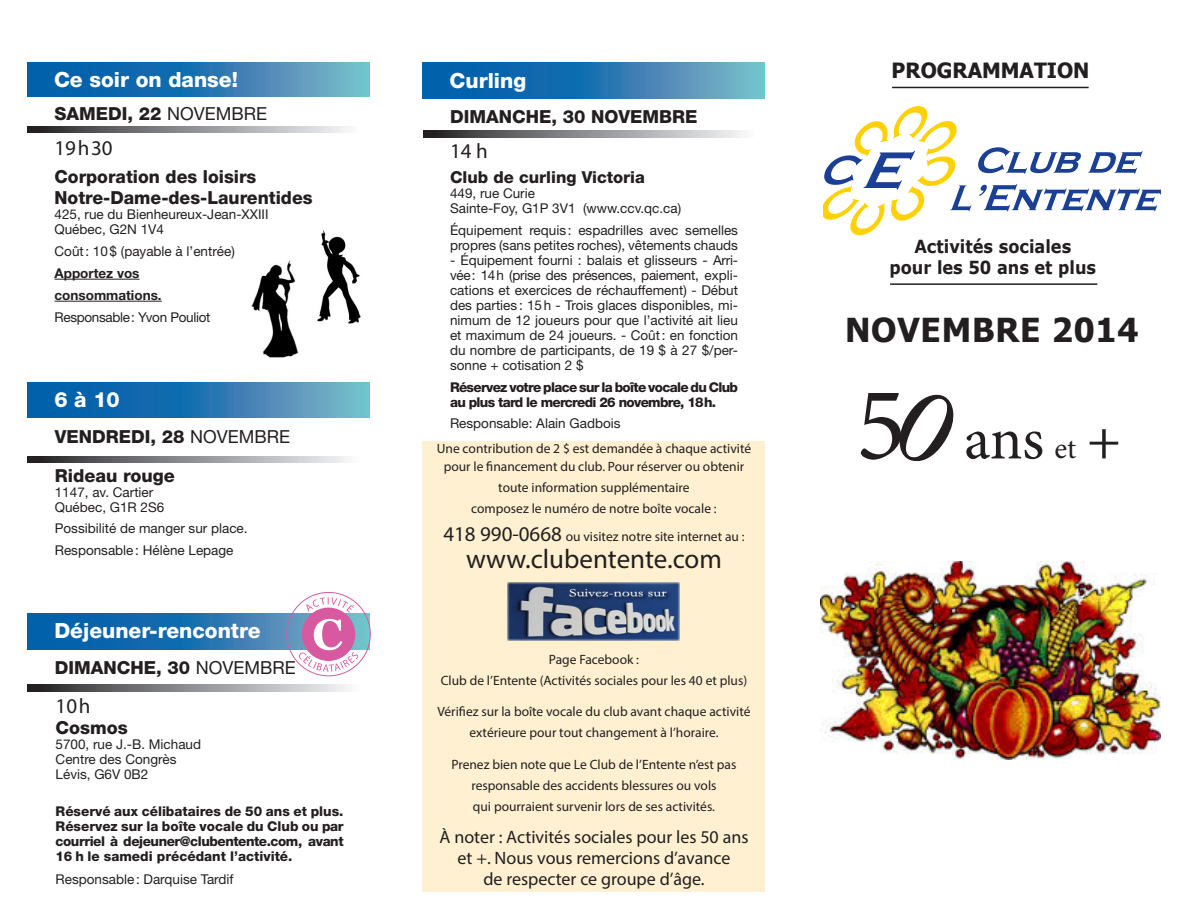
<style>
.page{position:relative;width:1188px;height:918px;background:#fff}
.page>*{position:absolute;margin:0;border:0;box-sizing:border-box;transform-origin:0 0}
.t1{font:105px "Minion Pro";color:#231f20}
.t2{font:60px "Minion Pro";color:#231f20}
.t3{font:700 33px "Tahoma";letter-spacing:.025em;color:#231f20}
.t4{font:27px "Myriad Pro";color:#231f20}
.t5{font:800 21px "Helvetica Neue";color:#fff}
.t6{font:700 21px "Tahoma";color:#231f20}
.t7{font:21px "Myriad Pro";color:#231f20}
.t8{font:800 18px/21px "Helvetica Neue";color:#231f20}
.t9{font:18px/21px "Myriad Pro";color:#231f20;text-align:center}
.t10{font:700 18px/21.6px "Verdana";color:#231f20;text-align:center;scale:.9 1}
.t11{font:800 16.5px "Helvetica Neue";color:#231f20}
.t12{font:13.5px/15px "Helvetica Neue";color:#231f20}
.t13{font:13.5px/21px "Myriad Pro";color:#231f20;text-align:center}
.t14{font:800 13.5px/15px "Helvetica Neue";letter-spacing:-.05em;color:#231f20;text-align:justify}
.t15{font:700 13.5px "Helvetica Neue";color:#231f20}
.t16{font:13.5px "Helvetica Neue";letter-spacing:-.025em;color:#231f20}
.s1{font-weight:400}
.s2{font-size:21px}
.s3{font-size:30px}
</style>
<div class="page">
<img style="left:251px;top:260px;width:47px;height:98px">
<img style="left:317px;top:230px;width:44px;height:94px">
<hr style="left:892px;top:87px;width:197px;height:1px;background:#231f20">
<div style="left:422px;top:441px;width:343px;height:451px;background:#fef0d0"></div>
<hr style="left:890px;top:283px;width:207px;height:2px;background:#231f20">
<img style="left:507px;top:583px;width:173px;height:58px">
<svg style="left:978px;top:147px;width:103px;height:27px"></svg>
<svg style="left:1088px;top:151px;width:55px;height:23px"></svg>
<svg style="left:823px;top:106px;width:148px;height:129px"></svg>
<svg style="left:979px;top:184px;width:182px;height:27px"></svg>
<svg style="left:27px;top:382px;width:342px;height:36px;background:#2e7db4"></svg>
<svg style="left:28px;top:456px;width:320px;height:6px;background:#8b8c8e"></svg>
<img style="left:820px;top:562px;width:341px;height:198px">
<svg style="left:27px;top:127px;width:321px;height:5px;background:#8b8c8e"></svg>
<svg style="left:27px;top:62px;width:342px;height:35px;background:#2e7db4"></svg>
<hr style="left:55px;top:279px;width:85px;height:1px;background:#231f20">
<hr style="left:55px;top:301px;width:107px;height:1px;background:#231f20">
<svg style="left:27px;top:613px;width:342px;height:36px;background:#2273b1"></svg>
<svg style="left:28px;top:685px;width:320px;height:6px;background:#8b8c8e"></svg>
<svg style="left:306px;top:597px;width:49px;height:16px"></svg>
<div style="left:302px;top:608px;width:53px;height:53px;background:#d75aa1;border-radius:50%"></div>
<svg style="left:299px;top:619px;width:60px;height:53px"></svg>
<svg style="left:423px;top:62px;width:342px;height:36px;background:#2e7db4"></svg>
<svg style="left:423px;top:131px;width:321px;height:6px;background:#8b8c8e"></svg>
<p class="t5" style="left:54px;top:67px;width:185px">Ce soir on danse!</p>
<p class="t8" style="left:54px;top:103px;width:214px">SAMEDI, 22 <span class="s1">NOVEMBRE</span></p>
<p class="t7" style="left:55px;top:135px;width:60px">19h30</p>
<p class="t8" style="left:55px;top:166px;width:260px">Corporation des loisirs<br>Notre-Dame-des-Laurentides</p>
<p class="t12" style="left:55px;top:206px;width:216px">425, rue du Bienheureux-Jean-XXIII<br>Québec, G2N 1V4</p>
<p class="t12" style="left:55px;top:243px;width:182px">Coût: 10$ (payable à l’entrée)</p>
<p class="t15" style="left:55px;top:265px;width:87px">Apportez vos</p>
<p class="t15" style="left:55px;top:287px;width:109px">consommations.</p>
<p class="t16" style="left:55px;top:309px;width:157px">Responsable: Yvon Pouliot</p>
<p class="t5" style="left:54px;top:387px;width:67px">6 à 10</p>
<p class="t8" style="left:55px;top:426px;width:237px">VENDREDI, 28 <span class="s1">NOVEMBRE</span></p>
<p class="t8" style="left:55px;top:465px;width:122px">Rideau rouge</p>
<p class="t12" style="left:55px;top:484px;width:111px">1147, av. Cartier<br>Québec, G1R 2S6</p>
<p class="t12" style="left:55px;top:521px;width:194px">Possibilité de manger sur place.</p>
<p class="t12" style="left:55px;top:543px;width:180px">Responsable: Hélène Lepage</p>
<p class="t5" style="left:54px;top:618px;width:208px">Déjeuner-rencontre</p>
<p class="t8" style="left:55px;top:657px;width:243px">DIMANCHE, 30 <span class="s1">NOVEMBRE</span></p>
<p class="t7" style="left:56px;top:693px;width:36px">10h</p>
<p class="t8" style="left:56px;top:717px;width:74px">Cosmos</p>
<p class="t12" style="left:56px;top:737px;width:147px">5700, rue J.-B. Michaud</p>
<p class="t12" style="left:56px;top:752px;width:123px">Centre des Congrès</p>
<p class="t12" style="left:56px;top:767px;width:94px">Lévis, G6V 0B2</p>
<p class="t14" style="left:56px;top:804px;width:290px">Réservé aux célibataires de 50 ans et plus.<br>Réservez sur la boîte vocale du Club ou par courriel à dejeuner@clubentente.com, avant 16 h le samedi précédant l’activité.</p>
<p class="t12" style="left:56px;top:872px;width:179px">Responsable: Darquise Tardif</p>
<p class="t5" style="left:450px;top:68px;width:78px">Curling</p>
<p class="t8" style="left:450px;top:106px;width:249px">DIMANCHE, 30 NOVEMBRE</p>
<p class="t7" style="left:450px;top:138px;width:39px">14 h</p>
<p class="t11" style="left:450px;top:168px;width:196px">Club de curling Victoria</p>
<p class="t12" style="left:450px;top:186px;width:233px">449, rue Curie<br>Sainte-Foy, G1P 3V1 (www.ccv.qc.ca)</p>
<p class="t12" style="left:450px;top:223px;width:290px">Équipement requis: espadrilles avec semelles propres (sans petites roches), vêtements chauds</p>
<p class="t12" style="left:450px;top:253px;width:290px;text-align:justify">- Équipement fourni : balais et glisseurs - Arri&shy;vée: 14h (prise des présences, paiement, expli&shy;cations et exercices de réchauffement) - Début des parties : 15h - Trois glaces disponibles, mi&shy;nimum de 12 joueurs pour que l’activité ait lieu et maximum de 24 joueurs. - Coût: en fonction du nombre de participants, de 19 $ à 27 $/per&shy;sonne + cotisation 2 $</p>
<p class="t14" style="left:450px;top:379px;width:290px">Réservez votre place sur la boîte vocale du Club au plus tard le mercredi 26 novembre, 18h.</p>
<p class="t12" style="left:450px;top:416px;width:172px">Responsable: Alain Gadbois</p>
<p class="t13" style="left:437px;top:439px;width:316px;line-height:18px">Une contribution de 2 $ est demandée à chaque activité pour le financement du club. Pour réserver ou obtenir</p>
<p class="t13" style="left:471px;top:477px;width:247px">toute information supplémentaire composez le numéro de notre boîte vocale :</p>
<p class="t13" style="left:443px;top:525px;width:303px"><span class="s2">418 990-0668</span> ou visitez notre site internet au :</p>
<p class="t4" style="left:466px;top:543px;width:257px">www.clubentente.com</p>
<p class="t13" style="left:441px;top:648px;width:308px">Page Facebook :<br>Club de l’Entente (Activités sociales pour les 40 et plus)</p>
<p class="t13" style="left:437px;top:701px;width:315px">Vérifiez sur la boîte vocale du club avant chaque activité extérieure pour tout changement à l’horaire.</p>
<p class="t13" style="left:451px;top:754px;width:287px">Prenez bien note que Le Club de l’Entente n’est pas responsable des accidents blessures ou vols<br>qui pourraient survenir lors de ses activités.</p>
<p class="t9" style="left:440px;top:826px;width:310px">À noter : Activités sociales pour les 50 ans et +. Nous vous remercions d’avance<br>de respecter ce groupe d’âge.</p>
<p class="t6" style="left:892px;top:55px;width:199px">PROGRAMMATION</p>
<p class="t10" style="left:889px;top:235px;width:231px">Activités sociales<br>pour les 50 ans et plus</p>
<p class="t3" style="left:845px;top:307px;width:295px">NOVEMBRE 2014</p>
<p class="t1" style="left:856px;top:355px;width:52px">5</p>
<p class="t2" style="left:964px;top:399px;width:159px">ans <span class="s3">et</span> +</p>
</div>
